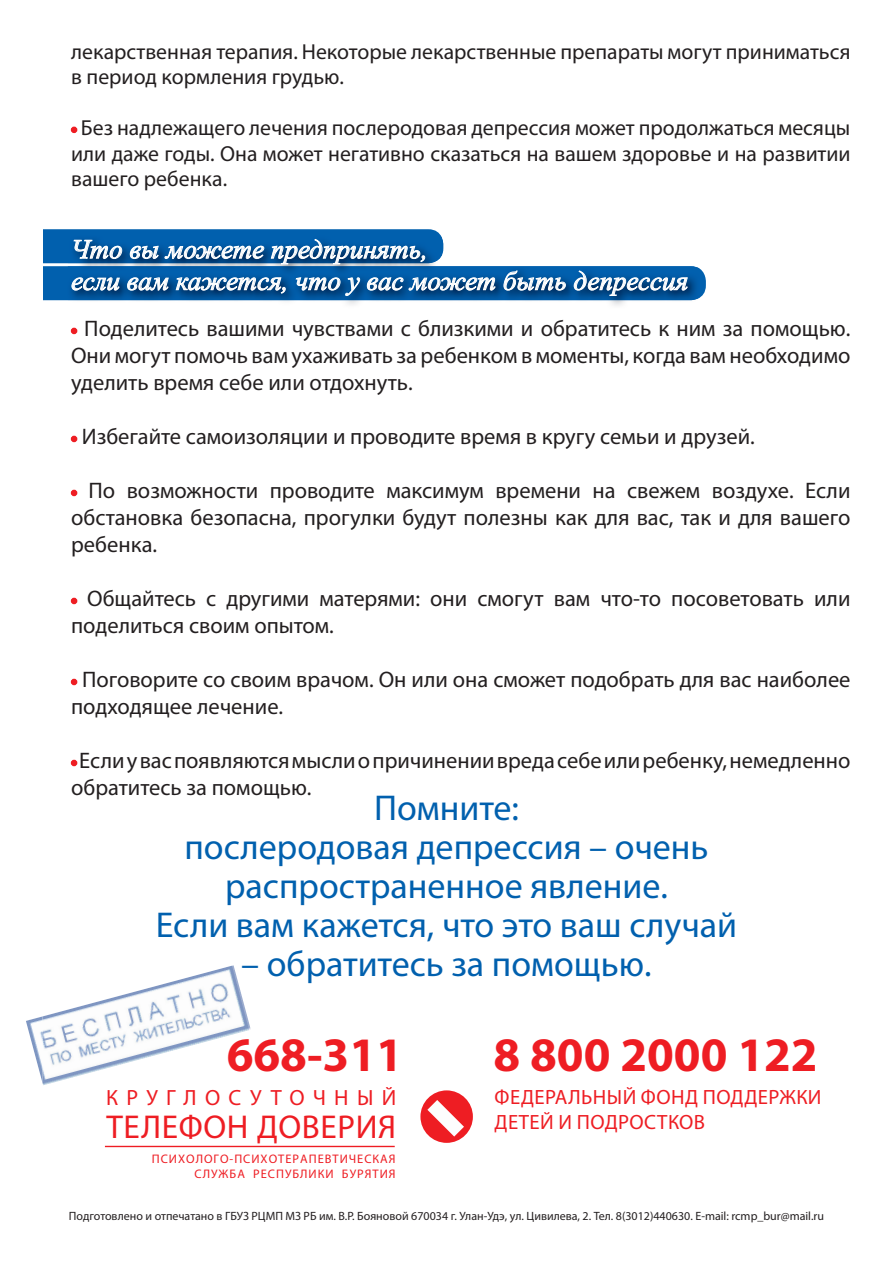
<style>
.page{position:relative;width:893px;height:1263px;background:#fff}
.page>*{position:absolute;margin:0;border:0;box-sizing:border-box;transform-origin:0 0}
.t1{font:700 48.3px "Myriad Pro";color:#ee1d23}
.t2{font:36px/39px "Myriad Pro";color:#0160ae;text-align:center}
.t3{font:33.15px "Myriad Pro";letter-spacing:.02em;color:#ee1d23}
.t4{font:italic 27px/31.5px "Times New Roman";color:#fff}
.t5{font:22.5px/27px "Myriad Pro";color:#231f20}
.t6{font:22.05px "Myriad Pro";letter-spacing:.375em;color:#ee1d23}
.t7{font:21.75px/25.5px "Myriad Pro";color:#231f20}
.t8{font:20.7px/24.9px "Myriad Pro";letter-spacing:.02em;color:#ee1d23}
.t9{font:12.45px/14.9px "Myriad Pro";letter-spacing:.08em;color:#ee1d23;text-align:right}
.t10{font:12px "Myriad Pro";color:#231f20}
.s1{font-size:21px;color:#ee1d23}
</style>
<div class="page">
<svg style="left:71px;top:127px;width:6px;height:6px"></svg>
<svg style="left:71px;top:328px;width:6px;height:6px"></svg>
<svg style="left:71px;top:436px;width:6px;height:6px"></svg>
<svg style="left:71px;top:490px;width:6px;height:6px"></svg>
<svg style="left:71px;top:598px;width:6px;height:6px"></svg>
<svg style="left:71px;top:679px;width:6px;height:6px"></svg>
<svg style="left:71px;top:760px;width:6px;height:6px"></svg>
<div style="left:0;top:229px;width:443px;height:34px;background:#0160ae;border-radius:15px"></div>
<div style="left:0;top:266px;width:706px;height:34px;background:#0160ae;border-radius:15px"></div>
<img style="left:68px;top:242px;width:376px;height:24px">
<img style="left:68px;top:236px;width:375px;height:27px">
<img style="left:68px;top:266px;width:631px;height:34px">
<svg style="left:73px;top:239px;width:50px;height:21px"></svg>
<svg style="left:129px;top:238px;width:297px;height:27px"></svg>
<svg style="left:71px;top:277px;width:49px;height:14px"></svg>
<svg style="left:127px;top:274px;width:42px;height:17px"></svg>
<svg style="left:175px;top:274px;width:111px;height:20px"></svg>
<svg style="left:295px;top:274px;width:201px;height:23px"></svg>
<svg style="left:503px;top:270px;width:63px;height:22px"></svg>
<svg style="left:573px;top:270px;width:115px;height:26px"></svg>
<div style="left:0;top:43px;width:43px;height:1177px;background:#fff"></div>
<img style="left:43px;top:965px;width:208px;height:120px">
<img style="left:26px;top:1016px;width:17px;height:67px">
<div style="left:420px;top:1090px;width:53px;height:53px;background:#ee1d23;border-radius:50%"></div>
<img style="left:427px;top:1100px;width:37px;height:36px">
<hr style="left:105px;top:1146px;width:290px;height:1px;background:#ee1d23">
<p class="t7" style="left:71px;top:38px;width:781px">лекарственная терапия. Некоторые лекарственные препараты могут приниматься в период кормления грудью.</p>
<p class="t7" style="left:71px;top:115px;width:781px;text-align:justify"><span class="s1">•</span> Без надлежащего лечения послеродовая депрессия может продолжаться месяцы или даже годы. Она может негативно сказаться на вашем здоровье и на развитии вашего ребенка.</p>
<p class="t4" style="left:71px;top:233px;width:618px">Что вы можете предпринять,<br>если вам кажется, что у вас может быть депрессия</p>
<p class="t5" style="left:71px;top:315px;width:781px;text-align:justify"><span class="s1">•</span> Поделитесь вашими чувствами с близкими и обратитесь к ним за помощью.<br>Они могут помочь вам ухаживать за ребенком в моменты, когда вам необходимо уделить время себе или отдохнуть.</p>
<p class="t5" style="left:71px;top:423px;width:685px"><span class="s1">•</span> Избегайте самоизоляции и проводите время в кругу семьи и друзей.</p>
<p class="t5" style="left:71px;top:477px;width:781px;text-align:justify"><span class="s1">•</span> По возможности проводите максимум времени на свежем воздухе. Если обстановка безопасна, прогулки будут полезны как для вас, так и для вашего ребенка.</p>
<p class="t5" style="left:71px;top:585px;width:781px"><span class="s1">•</span> Общайтесь с другими матерями: они смогут вам что-то посоветовать или поделиться своим опытом.</p>
<p class="t5" style="left:71px;top:666px;width:781px"><span class="s1">•</span> Поговорите со своим врачом. Он или она сможет подобрать для вас наиболее подходящее лечение.</p>
<p class="t5" style="left:71px;top:747px;width:781px"><span class="s1">•</span> Если у вас появляются мысли о причинении вреда себе или ребенку, немедленно обратитесь за помощью.</p>
<h2 class="t2" style="left:156px;top:788px;width:583px">Помните:<br>послеродовая депрессия – очень распространенное явление.<br>Если вам кажется, что это ваш случай</h2>
<h2 class="t2" style="left:241px;top:944px;width:412px">– обратитесь за помощью.</h2>
<h1 class="t1" style="left:227px;top:1023px;width:178px">668-311</h1>
<h1 class="t1" style="left:494px;top:1023px;width:326px">8 800 2000 122</h1>
<p class="t6" style="left:106px;top:1084px;width:291px">КРУГЛОСУТОЧНЫЙ</p>
<h3 class="t3" style="left:106px;top:1107px;width:291px">ТЕЛЕФОН ДОВЕРИЯ</h3>
<p class="t9" style="left:152px;top:1152px;width:245px">ПСИХОЛОГО-ПСИХОТЕРАПЕВТИЧЕСКАЯ<br>СЛУЖБА РЕСПУБЛИКИ БУРЯТИЯ</p>
<p class="t8" style="left:495px;top:1084px;width:328px">ФЕДЕРАЛЬНЫЙ ФОНД ПОДДЕРЖКИ<br>ДЕТЕЙ И ПОДРОСТКОВ</p>
<p class="t10" style="left:69px;top:1209px;width:757px">Подготовлено и отпечатано в ГБУЗ РЦМП МЗ РБ им. В.Р. Бояновой 670034 г. Улан-Удэ, ул. Цивилева, 2. Тел. 8(3012)440630. E-mail: rcmp_bur@mail.ru</p>
</div>
